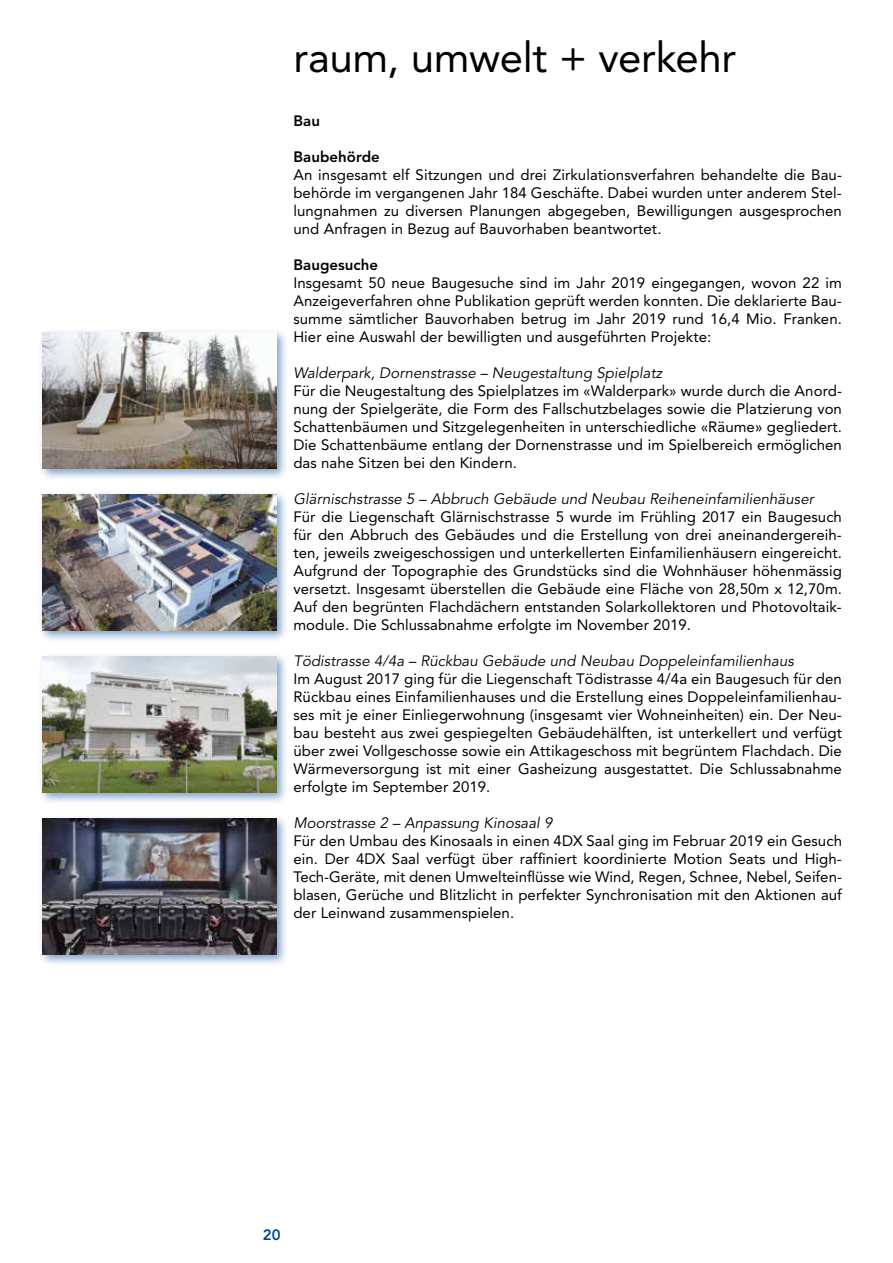
<style>
.page{position:relative;width:893px;height:1263px;background:#fff}
.page>*{position:absolute;margin:0;border:0;box-sizing:border-box;transform-origin:0 0}
.t1{font:42px "Avenir";letter-spacing:-.005em;color:#000}
.t2{font:15px/18px "Avenir";letter-spacing:.005em;color:#000;text-align:justify}
.t3{font:italic 15px "Avenir";letter-spacing:.005em;color:#000}
.t4{font:800 15px "Avenir";letter-spacing:.005em;color:#000}
.t5{font:800 15px "Avenir";color:#004a99}
</style>
<div class="page">
<div style="left:39px;top:328px;width:250px;height:152px;background:#004a99;opacity:.5"></div>
<img style="left:43px;top:332px;width:233px;height:136px">
<div style="left:39px;top:490px;width:250px;height:152px;background:#004a99;opacity:.5"></div>
<img style="left:43px;top:494px;width:233px;height:136px">
<div style="left:39px;top:652px;width:250px;height:152px;background:#004a99;opacity:.5"></div>
<img style="left:43px;top:656px;width:233px;height:136px">
<div style="left:39px;top:814px;width:250px;height:152px;background:#004a99;opacity:.5"></div>
<img style="left:43px;top:818px;width:233px;height:136px">
<h1 class="t1" style="left:293px;top:33px;width:444px">raum, umwelt + verkehr</h1>
<p class="t4" style="left:293px;top:112px;width:28px">Bau</p>
<p class="t4" style="left:293px;top:148px;width:88px">Baubehörde</p>
<p class="t2" style="left:293px;top:166px;width:550px">An insgesamt elf Sitzungen und drei Zirkulationsverfahren behandelte die Bau&shy;behörde im vergangenen Jahr 184 Geschäfte. Dabei wurden unter anderem Stel&shy;lungnahmen zu diversen Planungen abgegeben, Bewilligungen ausgesprochen und Anfragen in Bezug auf Bauvorhaben beantwortet.</p>
<p class="t4" style="left:293px;top:256px;width:86px">Baugesuche</p>
<p class="t2" style="left:293px;top:274px;width:550px">Insgesamt 50 neue Baugesuche sind im Jahr 2019 eingegangen, wovon 22 im Anzeigeverfahren ohne Publikation geprüft werden konnten. Die deklarierte Bau&shy;summe sämtlicher Bauvorhaben betrug im Jahr 2019 rund 16,4 Mio. Franken.<br>Hier eine Auswahl der bewilligten und ausgeführten Projekte:</p>
<p class="t3" style="left:293px;top:364px;width:370px">Walderpark, Dornenstrasse – Neugestaltung Spielplatz</p>
<p class="t2" style="left:293px;top:382px;width:550px">Für die Neugestaltung des Spielplatzes im «Walderpark» wurde durch die Anord&shy;nung der Spielgeräte, die Form des Fallschutzbelages sowie die Platzierung von Schattenbäumen und Sitzgelegenheiten in unterschiedliche «Räume» gegliedert.<br>Die Schattenbäume entlang der Dornenstrasse und im Spielbereich ermöglichen das nahe Sitzen bei den Kindern.</p>
<p class="t3" style="left:293px;top:490px;width:522px">Glärnischstrasse 5 – Abbruch Gebäude und Neubau Reiheneinfamilienhäuser</p>
<p class="t2" style="left:293px;top:508px;width:550px">Für die Liegenschaft Glärnischstrasse 5 wurde im Frühling 2017 ein Baugesuch für den Abbruch des Gebäudes und die Erstellung von drei aneinandergereih&shy;ten, jeweils zweigeschossigen und unterkellerten Einfamilienhäusern eingereicht.<br>Aufgrund der Topographie des Grundstücks sind die Wohnhäuser höhenmässig versetzt. Insgesamt überstellen die Gebäude eine Fläche von 28,50m x 12,70m.<br>Auf den begrünten Flachdächern entstanden Solarkollektoren und Photovoltaik&shy;module. Die Schlussabnahme erfolgte im November 2019.</p>
<p class="t3" style="left:293px;top:652px;width:502px">Tödistrasse 4/4a – Rückbau Gebäude und Neubau Doppeleinfamilienhaus</p>
<p class="t2" style="left:293px;top:670px;width:550px">Im August 2017 ging für die Liegenschaft Tödistrasse 4/4a ein Baugesuch für den Rückbau eines Einfamilienhauses und die Erstellung eines Doppeleinfamilienhau&shy;ses mit je einer Einliegerwohnung (insgesamt vier Wohneinheiten) ein. Der Neu&shy;bau besteht aus zwei gespiegelten Gebäudehälften, ist unterkellert und verfügt über zwei Vollgeschosse sowie ein Attikageschoss mit begrüntem Flachdach. Die Wärmeversorgung ist mit einer Gasheizung ausgestattet. Die Schlussabnahme erfolgte im September 2019.</p>
<p class="t3" style="left:293px;top:814px;width:261px">Moorstrasse 2 – Anpassung Kinosaal 9</p>
<p class="t2" style="left:293px;top:832px;width:550px">Für den Umbau des Kinosaals in einen 4DX Saal ging im Februar 2019 ein Gesuch ein. Der 4DX Saal verfügt über raffiniert koordinierte Motion Seats und High-Tech-Geräte, mit denen Umwelteinflüsse wie Wind, Regen, Schnee, Nebel, Seifen&shy;blasen, Gerüche und Blitzlicht in perfekter Synchronisation mit den Aktionen auf der Leinwand zusammenspielen.</p>
<p class="t5" style="left:263px;top:1226px;width:19px">20</p>
</div>
